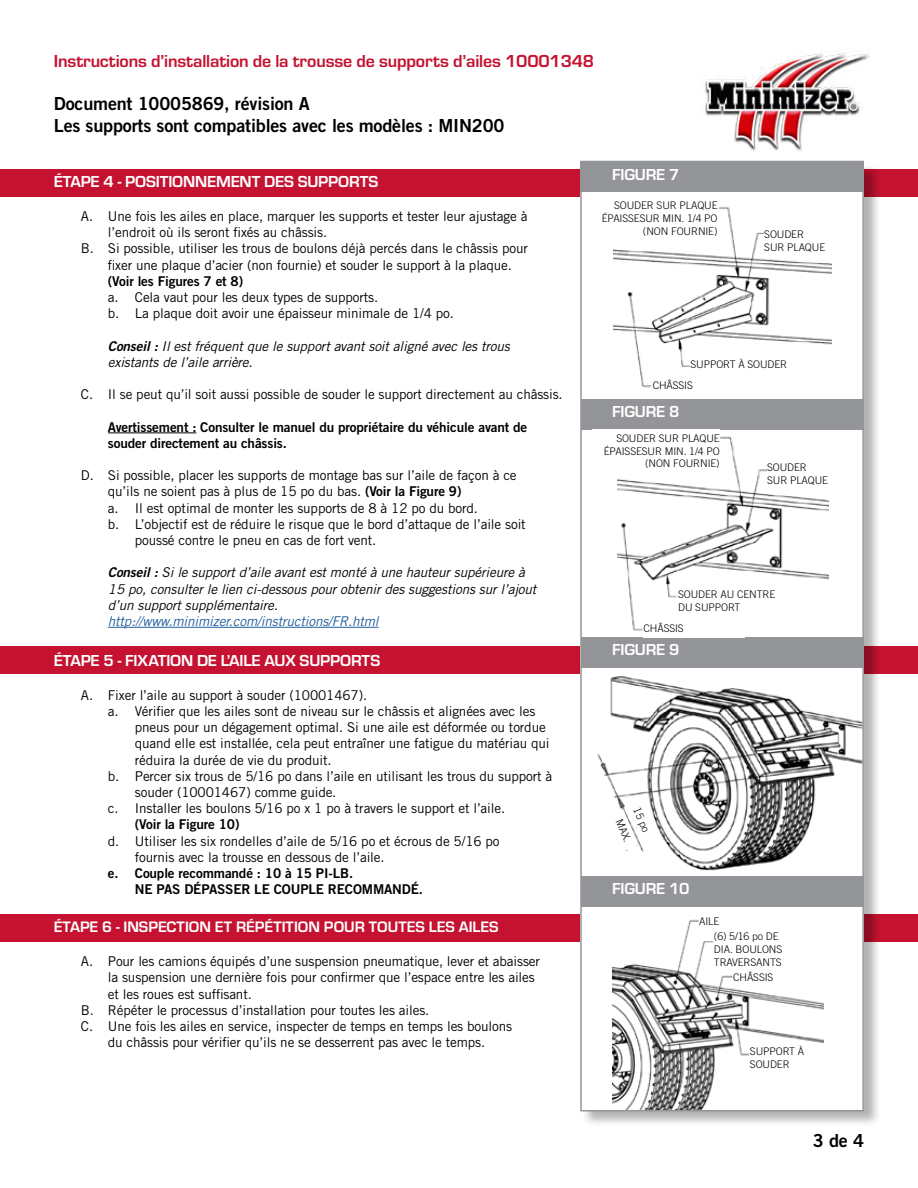
<style>
.page{position:relative;width:918px;height:1188px;background:#fff}
.page>*{position:absolute;margin:0;border:0;box-sizing:border-box;transform-origin:0 0}
.t1{font:18px/21.6px "Trade Gothic LT Std Bd 2";letter-spacing:-.01em;color:#000}
.t2{font:700 18px "Eurostile";letter-spacing:-.01em;color:#c41230}
.t3{font:700 16.5px "Eurostile";letter-spacing:-.01em;color:#fff}
.t4{font:700 15.75px "Eurostile";color:#fff}
.t5{font:13.5px/16.2px "Trade Gothic LT Std";letter-spacing:-.01em;color:#000}
.t6{font:italic 13.5px/16.2px "Trade Gothic LT Std";letter-spacing:-.01em;color:#000}
.t7{font:13.5px/16.2px "Trade Gothic LT Std Bd 2";letter-spacing:-.01em;color:#000}
.t8{font:italic 13.5px "Trade Gothic LT Std";letter-spacing:-.01em;color:#215e9e}
.t9{font:300 10.5px/12.6px "Trade Gothic LT Std";letter-spacing:-.01em;color:#000}
.s1{font-family:"Trade Gothic LT Std Bd 2 Obl";font-style:normal}
.s2{font-family:"Trade Gothic LT Std Bd 2"}
</style>
<div class="page">
<img style="left:701px;top:51px;width:169px;height:100px">
<div style="left:0;top:169px;width:918px;height:28px;background:#c41230"></div>
<div style="left:0;top:647px;width:918px;height:27px;background:#c41230"></div>
<div style="left:0;top:914px;width:918px;height:28px;background:#c41230"></div>
<hr style="left:108px;top:433px;width:88px;height:1px;background:#000">
<hr style="left:108px;top:627px;width:271px;height:1px;background:#215e9e">
<div style="left:582px;top:163px;width:300px;height:964px;background:#000;opacity:.3"></div>
<div style="left:580px;top:162px;width:284px;height:948px;background:#fff"></div>
<img style="left:591px;top:676px;width:270px;height:201px">
<img style="left:612px;top:919px;width:211px;height:189px">
<img style="left:613px;top:207px;width:218px;height:181px">
<img style="left:618px;top:436px;width:211px;height:195px">
<div style="left:580px;top:161px;width:284px;height:31px;background:#939598"></div>
<div style="left:581px;top:399px;width:283px;height:30px;background:#939598"></div>
<div style="left:581px;top:638px;width:283px;height:30px;background:#939598"></div>
<div style="left:581px;top:877px;width:283px;height:30px;background:#939598"></div>
<div style="left:580px;top:161px;width:284px;height:950px;border:2px solid #939598"></div>
<div style="left:764px;top:223px;width:65px;height:35px;background:#fff"></div>
<div style="left:691px;top:350px;width:130px;height:28px;background:#fff"></div>
<div style="left:653px;top:376px;width:101px;height:18px;background:#fff"></div>
<div style="left:590px;top:201px;width:128px;height:47px;background:#fff"></div>
<div style="left:767px;top:456px;width:64px;height:35px;background:#fff"></div>
<div style="left:678px;top:583px;width:125px;height:35px;background:#fff"></div>
<div style="left:644px;top:618px;width:101px;height:20px;background:#fff"></div>
<div style="left:592px;top:429px;width:128px;height:44px;background:#fff"></div>
<svg style="left:609px;top:805px;width:47px;height:46px"></svg>
<div style="left:699px;top:913px;width:62px;height:16px;background:#fff"></div>
<div style="left:714px;top:933px;width:100px;height:36px;background:#fff"></div>
<div style="left:733px;top:969px;width:49px;height:16px;background:#fff"></div>
<div style="left:750px;top:1048px;width:68px;height:36px;background:#fff"></div>
<h1 class="t2" style="left:54px;top:48px;width:542px">Instructions d’installation de la trousse de supports d’ailes 10001348</h1>
<h1 class="t1" style="left:54px;top:93px;width:452px">Document 10005869, révision A<br>Les supports sont compatibles avec les modèles : MIN200</h1>
<p class="t3" style="left:54px;top:169px;width:326px">ÉTAPE 4 - POSITIONNEMENT DES SUPPORTS</p>
<p class="t5" style="left:81px;top:208px;width:448px">A. Une fois les ailes en place, marquer les supports et tester leur ajustage à</p>
<p class="t5" style="left:108px;top:224px;width:221px">l’endroit où ils seront fixés au châssis.</p>
<p class="t5" style="left:81px;top:240px;width:449px">B. Si possible, utiliser les trous de boulons déjà percés dans le châssis pour</p>
<p class="t5" style="left:108px;top:256px;width:406px">fixer une plaque d’acier (non fournie) et souder le support à la plaque.</p>
<p class="t7" style="left:108px;top:273px;width:137px">(Voir les Figures 7 et 8)</p>
<p class="t5" style="left:108px;top:289px;width:348px">a. Cela vaut pour les deux types de supports.<br>b. La plaque doit avoir une épaisseur minimale de 1/4 po.</p>
<p class="t6" style="left:108px;top:338px;width:403px"><span class="s1">Conseil :</span> Il est fréquent que le support avant soit aligné avec les trous existants de l’aile arrière.</p>
<p class="t5" style="left:81px;top:386px;width:483px">C. Il se peut qu’il soit aussi possible de souder le support directement au châssis.</p>
<p class="t7" style="left:108px;top:418px;width:421px">Avertissement : Consulter le manuel du propriétaire du véhicule avant de souder directement au châssis.</p>
<p class="t5" style="left:81px;top:467px;width:437px">D. Si possible, placer les supports de montage bas sur l’aile de façon à ce</p>
<p class="t5" style="left:108px;top:483px;width:355px">qu’ils ne soient pas à plus de 15 po du bas. <span class="s2">(Voir la Figure 9)</span></p>
<p class="t5" style="left:108px;top:499px;width:372px">a. Il est optimal de monter les supports de 8 à 12 po du bord.</p>
<p class="t5" style="left:108px;top:516px;width:419px">b. L’objectif est de réduire le risque que le bord d’attaque de l’aile soit</p>
<p class="t5" style="left:135px;top:532px;width:243px">poussé contre le pneu en cas de fort vent.</p>
<p class="t6" style="left:108px;top:565px;width:430px"><span class="s1">Conseil :</span> Si le support d’aile avant est monté à une hauteur supérieure à<br>15 po, consulter le lien ci-dessous pour obtenir des suggestions sur l’ajout d’un support supplémentaire.</p>
<p class="t8" style="left:108px;top:613px;width:272px">http://www.minimizer.com/instructions/FR.html</p>
<p class="t3" style="left:54px;top:648px;width:328px">ÉTAPE 5 - FIXATION DE L’AILE AUX SUPPORTS</p>
<p class="t5" style="left:81px;top:687px;width:288px">A. Fixer l’aile au support à souder (10001467).</p>
<p class="t5" style="left:108px;top:703px;width:429px">a. Vérifier que les ailes sont de niveau sur le châssis et alignées avec les</p>
<p class="t5" style="left:135px;top:719px;width:412px">pneus pour un dégagement optimal. Si une aile est déformée ou tordue</p>
<p class="t5" style="left:135px;top:735px;width:416px">quand elle est installée, cela peut entraîner une fatigue du matériau qui</p>
<p class="t5" style="left:135px;top:751px;width:198px">réduira la durée de vie du produit.</p>
<p class="t5" style="left:108px;top:768px;width:446px">b. Percer six trous de 5/16 po dans l’aile en utilisant les trous du support à</p>
<p class="t5" style="left:135px;top:784px;width:203px">souder (10001467) comme guide.</p>
<p class="t5" style="left:108px;top:800px;width:399px">c. Installer les boulons 5/16 po x 1 po à travers le support et l’aile.</p>
<p class="t7" style="left:135px;top:816px;width:106px">(Voir la Figure 10)</p>
<p class="t5" style="left:135px;top:832px;width:366px;text-indent:-27px">d. Utiliser les six rondelles d’aile de 5/16 po et écrous de 5/16 po fournis avec la trousse en dessous de l’aile.</p>
<p class="t7" style="left:135px;top:865px;width:290px;text-indent:-27px">e. Couple recommandé : 10 à 15 PI-LB.<br>NE PAS DÉPASSER LE COUPLE RECOMMANDÉ.</p>
<p class="t4" style="left:54px;top:915px;width:446px">ÉTAPE 6 - INSPECTION ET RÉPÉTITION POUR TOUTES LES AILES</p>
<p class="t5" style="left:81px;top:953px;width:461px">A. Pour les camions équipés d’une suspension pneumatique, lever et abaisser</p>
<p class="t5" style="left:108px;top:969px;width:428px">la suspension une dernière fois pour confirmer que l’espace entre les ailes</p>
<p class="t5" style="left:108px;top:985px;width:145px">et les roues est suffisant.</p>
<p class="t5" style="left:81px;top:1002px;width:350px">B. Répéter le processus d’installation pour toutes les ailes.</p>
<p class="t5" style="left:81px;top:1018px;width:433px">C. Une fois les ailes en service, inspecter de temps en temps les boulons</p>
<p class="t5" style="left:108px;top:1034px;width:379px">du châssis pour vérifier qu’ils ne se desserrent pas avec le temps.</p>
<p class="t3" style="left:612px;top:163px;width:69px">FIGURE 7</p>
<p class="t9" style="left:602px;top:199px;width:117px;text-align:right">SOUDER SUR PLAQUE<br>ÉPAISSESUR MIN. 1/4 PO (NON FOURNIE)</p>
<p class="t9" style="left:764px;top:228px;width:62px">SOUDER<br>SUR PLAQUE</p>
<p class="t9" style="left:653px;top:353px;width:136px;line-height:21.1px;text-indent:38px">SUPPORT À SOUDER<br>CHÂSSIS</p>
<p class="t3" style="left:612px;top:399px;width:69px">FIGURE 8</p>
<p class="t9" style="left:604px;top:432px;width:117px;text-align:right">SOUDER SUR PLAQUE<br>ÉPAISSESUR MIN. 1/4 PO (NON FOURNIE)</p>
<p class="t9" style="left:767px;top:461px;width:62px">SOUDER<br>SUR PLAQUE</p>
<p class="t9" style="left:678px;top:588px;width:99px">SOUDER AU CENTRE<br>DU SUPPORT</p>
<p class="t9" style="left:644px;top:622px;width:42px">CHÂSSIS</p>
<p class="t3" style="left:612px;top:638px;width:69px">FIGURE 9</p>
<p class="t9" style="left:646px;top:804px;width:29px;line-height:20.9px;text-align:center;rotate:67deg">15 po<br>MAX.</p>
<p class="t3" style="left:612px;top:877px;width:79px">FIGURE 10</p>
<p class="t9" style="left:714px;top:914px;width:66px;line-height:15.3px;text-indent:-15px">AILE<br>(6) 5/16 po DE</p>
<p class="t9" style="left:714px;top:943px;width:70px">DIA. BOULONS<br>TRAVERSANTS</p>
<p class="t9" style="left:733px;top:971px;width:42px">CHÂSSIS</p>
<p class="t9" style="left:750px;top:1045px;width:56px">SUPPORT À<br>SOUDER</p>
<h1 class="t1" style="left:813px;top:1129px;width:53px">3 de 4</h1>
</div>
